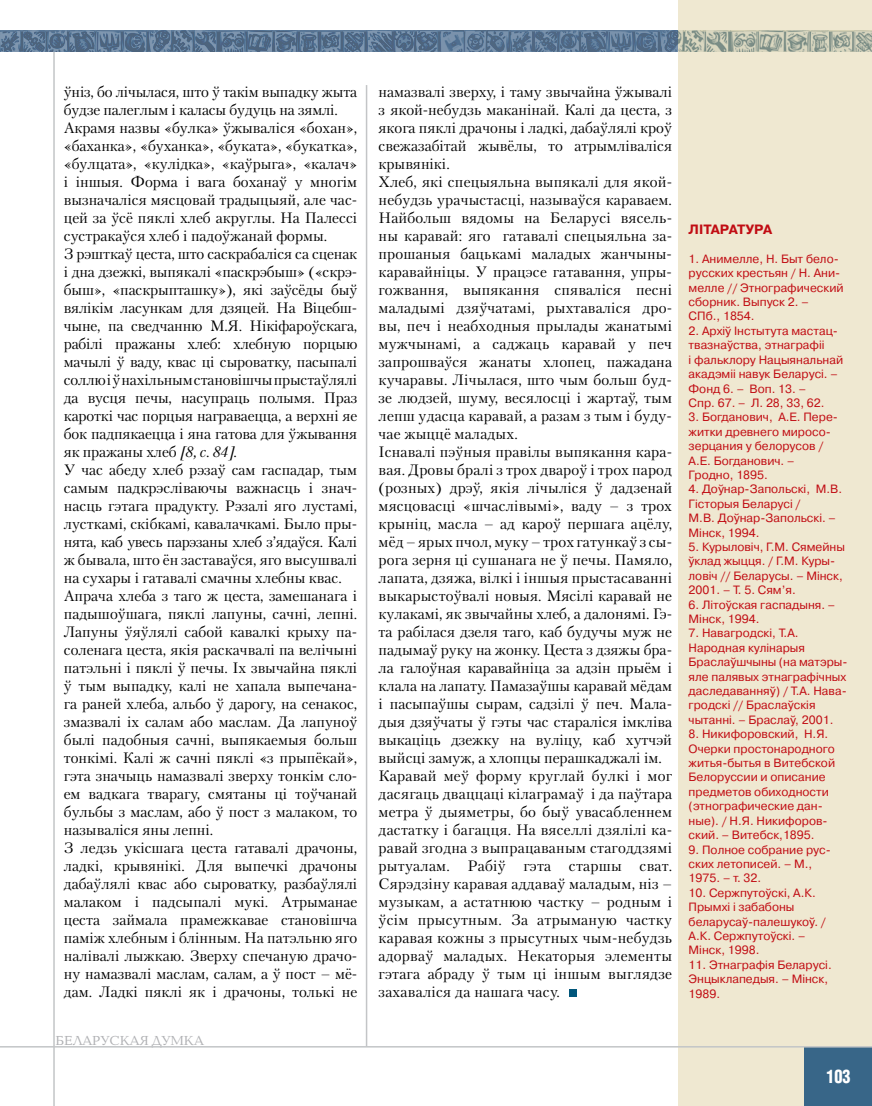
<style>
.page{position:relative;width:872px;height:1106px;background:#fff}
.page>*{position:absolute;margin:0;border:0;box-sizing:border-box;transform-origin:0 0}
.t1{font:700 18px "AG Letterica Cond L";color:#fff;scale:.9 1}
.t2{font:15px/18px "Petersburg C";color:#000}
.t3{font:13.5px "Baltica C";color:#aeafb2}
.t4{font:700 13.5px "Pragmatica C";color:#c10c13}
.t5{font:12px/14.4px "Pragmatica C";color:#c10c13}
.s1{font-style:italic}
</style>
<div class="page">
<div style="left:678px;top:0;width:194px;height:1106px;background:#efe8d1"></div>
<hr style="left:53px;top:52px;width:2px;height:1054px;background:#c3c5c7">
<hr style="left:366px;top:85px;width:1px;height:961px;background:#c3c5c7">
<div style="left:804px;top:1047px;width:68px;height:59px;background:#386688"></div>
<svg style="left:0;top:31px;width:872px;height:21px;background:#6e8497"></svg>
<hr style="left:0;top:1046px;width:872px;height:1px;background:#c3c5c7">
<div style="left:569px;top:989px;width:8px;height:7px;background:#00567b"></div>
<p class="t2" style="left:64px;top:82px;width:295px">ўніз, бо лічылася, што ў такім выпадку жыта будзе палеглым і каласы будуць на зямлі.<br>Акрамя назвы «булка» ўжываліся «бохан», «баханка», «буханка», «буката», «букатка», «булцата», «кулідка», «каўрыга», «калач» і іншыя. Форма і вага боханаў у многім вызначаліся мясцовай традыцыяй, але час&shy;цей за ўсё пяклі хлеб акруглы. На Палессі сустракаўся хлеб і падоўжанай формы.<br>З рэшткаў цеста, што саскрабаліся са сценак і дна дзежкі, выпякалі «паскрэбыш» («скрэ&shy;быш», «паскрыпташку»), які заўсёды быў вялікім ласункам для дзяцей. На Віцебш&shy;чыне, па сведчанню М.Я. Нікіфароўскага, рабілі пражаны хлеб: хлебную порцыю мачылі ў ваду, квас ці сыроватку, пасыпалі соллю і ў нахільным становішчы прыстаўлялі да вусця печы, насупраць полымя. Праз кароткі час порцыя награваецца, а верхні яе бок падпякаецца і яна гатова для ўжывання як пражаны хлеб <span class="s1">[8, с. 84].<br></span>У час абеду хлеб рэзаў сам гаспадар, тым самым падкрэсліваючы важнасць і знач&shy;насць гэтага прадукту. Рэзалі яго лустамі, лусткамі, скібкамі, кавалачкамі. Было пры&shy;нята, каб увесь парэзаны хлеб з’ядаўся. Калі ж бывала, што ён заставаўся, яго высушвалі на сухары і гатавалі смачны хлебны квас.<br>Апрача хлеба з таго ж цеста, замешанага і падышоўшага, пяклі лапуны, сачні, лепні.<br>Лапуны ўяўлялі сабой кавалкі крыху па&shy;соленага цеста, якія раскачвалі па велічыні патэльні і пяклі ў печы. Іх звычайна пяклі ў тым выпадку, калі не хапала выпечана&shy;га раней хлеба, альбо ў дарогу, на сенакос, змазвалі іх салам або маслам. Да лапуноў былі падобныя сачні, выпякаемыя больш тонкімі. Калі ж сачні пяклі «з прыпёкай», гэта значыць намазвалі зверху тонкім сло&shy;ем вадкага тварагу, смятаны ці тоўчанай бульбы з маслам, або ў пост з малаком, то называліся яны лепні.<br>З ледзь укісшага цеста гатавалі драчоны, ладкі, крывянікі. Для выпечкі драчоны дабаўлялі квас або сыроватку, разбаўлялі малаком і падсыпалі мукі. Атрыманае цеста займала прамежкавае становішча паміж хлебным і блінным. На патэльню яго налівалі лыжкаю. Зверху спечаную драчо&shy;ну намазвалі маслам, салам, а ў пост – мё&shy;дам. Ладкі пяклі як і драчоны, толькі не</p>
<p class="t2" style="left:378px;top:82px;width:295px">намазвалі зверху, і таму звычайна ўжывалі з якой-небудзь маканінай. Калі да цеста, з якога пяклі драчоны і ладкі, дабаўлялі кроў свежазабітай жывёлы, то атрымліваліся крывянікі.<br>Хлеб, які спецыяльна выпякалі для якой&shy;небудзь урачыстасці, называўся караваем.<br>Найбольш вядомы на Беларусі вясель&shy;ны каравай: яго гатавалі спецыяльна за&shy;прошаныя бацькамі маладых жанчыны&shy;каравайніцы. У працэсе гатавання, упры&shy;гожвання, выпякання спяваліся песні маладымі дзяўчатамі, рыхтаваліся дро&shy;вы, печ і неабходныя прылады жанатымі мужчынамі, а саджаць каравай у печ запрошваўся жанаты хлопец, пажадана кучаравы. Лічылася, што чым больш буд&shy;зе людзей, шуму, весялосці і жартаў, тым лепш удасца каравай, а разам з тым і буду&shy;чае жыццё маладых.<br>Існавалі пэўныя правілы выпякання кара&shy;вая. Дровы бралі з трох двароў і трох парод (розных) дрэў, якія лічыліся ў дадзенай мясцовасці «шчаслівымі», ваду – з трох крыніц, масла – ад кароў першага ацёлу, мёд – ярых пчол, муку – трох гатункаў з сы&shy;рога зерня ці сушанага не ў печы. Памяло, лапата, дзяжа, вілкі і іншыя прыстасаванні выкарыстоўвалі новыя. Мясілі каравай не кулакамі, як звычайны хлеб, а далонямі. Гэ&shy;та рабілася дзеля таго, каб будучы муж не падымаў руку на жонку. Цеста з дзяжы бра&shy;ла галоўная каравайніца за адзін прыём і клала на лапату. Памазаўшы каравай мёдам і пасыпаўшы сырам, садзілі ў печ. Мала&shy;дыя дзяўчаты ў гэты час стараліся імкліва выкаціць дзежку на вуліцу, каб хутчэй выйсці замуж, а хлопцы перашкаджалі ім.<br>Каравай меў форму круглай булкі і мог дасягаць дваццаці кілаграмаў і да паўтара метра ў дыяметры, бо быў увасабленнем дастатку і багацця. На вяселлі дзялілі ка&shy;равай згодна з выпрацаваным стагоддзямі рытуалам. Рабіў гэта старшы сват.<br>Сярэдзіну каравая аддаваў маладым, ніз – музыкам, а астатнюю частку – родным і ўсім прысутным. За атрыманую частку каравая кожны з прысутных чым-небудзь адорваў маладых. Некаторыя элементы гэтага абраду ў тым ці іншым выглядзе захаваліся да нашага часу.</p>
<p class="t3" style="left:56px;top:1033px;width:150px">БЕЛАРУСКАЯ ДУМКА</p>
<p class="t4" style="left:688px;top:222px;width:20px">літарат</p>
<p class="t4" style="left:745px;top:222px;width:19px">ура</p>
<p class="t5" style="left:688px;top:251px;width:156px">1. Анимелле, Н. Быт бело&shy;русских крестьян / Н. Ани&shy;мелле // Этнографический сборник. Выпуск 2. –<br>СПб., 1854.</p>
<p class="t5" style="left:688px;top:323px;width:156px">2. Архіў Інстытута мастац&shy;твазнаўства, этнаграфіі<br>і фальклору Нацыянальнай акадэміі навук Беларусі. –<br>Фонд 6. – Воп. 13. –<br>Спр. 67. – л. 28, 33, 62.</p>
<p class="t5" style="left:688px;top:410px;width:151px">3. Богданович, А.Е. Пере&shy;житки древнего миросо&shy;зерцания у белорусов /<br>А.Е. Богданович. –<br>Гродно, 1895.</p>
<p class="t5" style="left:688px;top:482px;width:155px">4. Доўнар-Запольскі, М.В.<br>Гісторыя Беларусі /<br>М.В. Доўнар-Запольскі. –<br>Мінск, 1994.</p>
<p class="t5" style="left:688px;top:539px;width:158px">5. Курыловіч, Г.М. Сямейны ўклад жыцця. / Г.М. Куры&shy;ловіч // Беларусы. – Мінск,<br>2001. – т. 5. Сям’я.</p>
<p class="t5" style="left:688px;top:597px;width:148px">6. Літоўская гаспадыня. –<br>Мінск, 1994.</p>
<p class="t5" style="left:688px;top:626px;width:160px">7. Навагродскі, Т.А.<br>Народная кулінарыя<br>Браслаўшчыны (на матэры&shy;яле палявых этнаграфічных даследаванняў) / Т.А. Нава&shy;гродскі // Браслаўскія чытанні. – Браслаў, 2001.</p>
<p class="t5" style="left:688px;top:727px;width:148px">8. Никифоровский, Н.Я.<br>Очерки простонародного житья-бытья в Витебской<br>Белоруссии и описание предметов обиходности (этнографические дан&shy;ные). / Н.Я. Никифоров&shy;ский. – Витебск,1895.</p>
<p class="t5" style="left:688px;top:842px;width:144px">9. Полное собрание рус&shy;ских летописей. – М.,<br>1975. – т. 32.</p>
<p class="t5" style="left:688px;top:885px;width:139px">10. Сержпутоўскі, А.К.<br>Прымхі і забабоны беларусаў-палешукоў. /<br>А.К. Сержпутоўскі. –<br>Мінск, 1998.</p>
<p class="t5" style="left:688px;top:957px;width:145px">11. Этнаграфія Беларусі.<br>Энцыклапедыя. – Мінск,<br>1989.</p>
<p class="t1" style="left:826px;top:1065px;width:29px">103</p>
</div>
